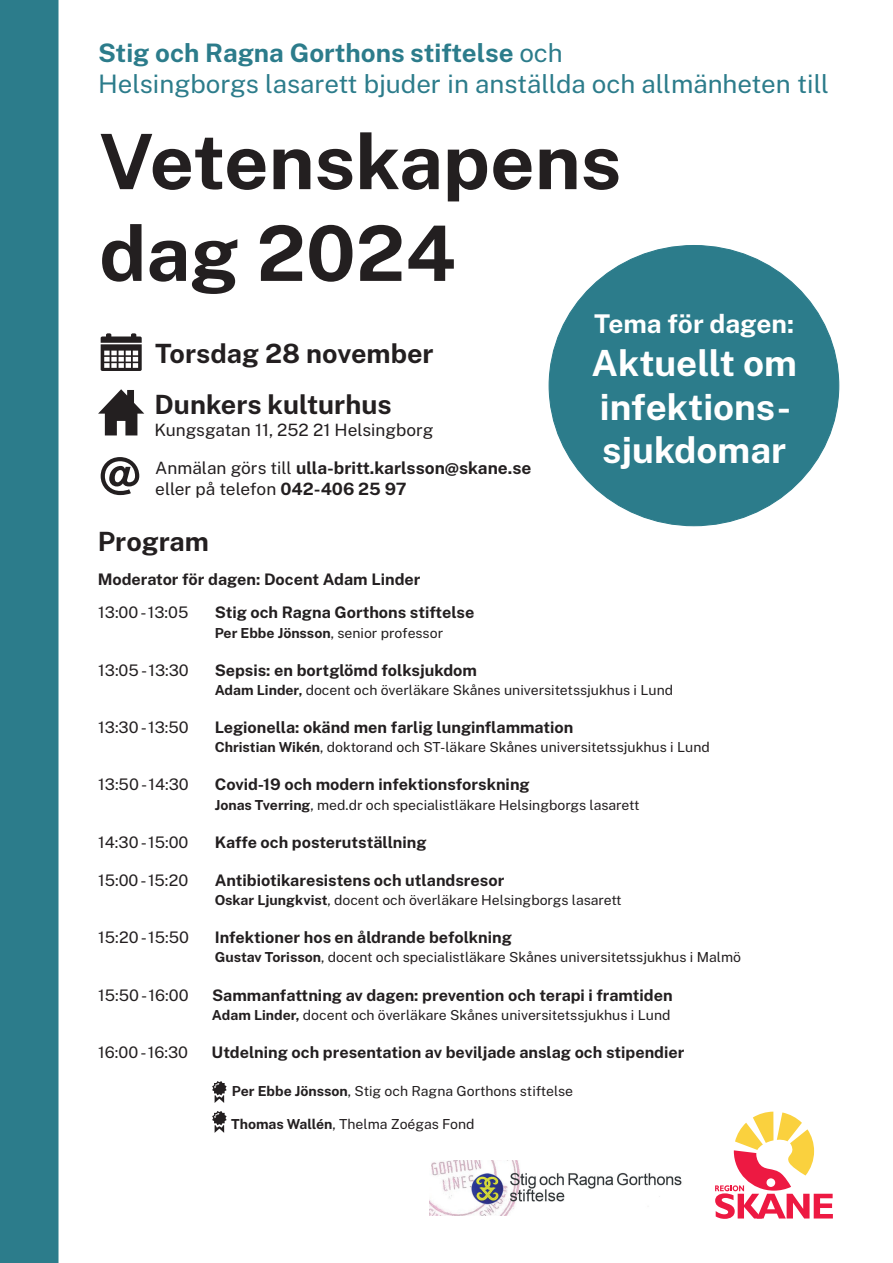
<style>
.page{position:relative;width:893px;height:1263px;background:#fff}
.page>*{position:absolute;margin:0;border:0;box-sizing:border-box;transform-origin:0 0}
.t1{font:700 76.5px/91.8px "Public Sans";color:#231f20}
.t2{font:700 36.15px/43.3px "Public Sans";color:#fff}
.t3{font:700 26.55px/50.7px "Public Sans";color:#231f20}
.t4{font:700 25.8px "Public Sans";color:#fff}
.t5{font:25.5px/30.6px "Public Sans";color:#2c7c8b}
.t6{font:700 16.95px/20.4px "Public Sans";color:#231f20}
.t7{font:16.95px "Public Sans";color:#231f20}
.t8{font:700 15.9px "Public Sans";color:#231f20}
.t9{font:15.9px "Public Sans";color:#231f20}
.t10{font:13.8px "Public Sans";color:#231f20}
.s1{font-weight:700}
.s2{font-weight:400}
</style>
<div class="page">
<div style="left:0;top:0;width:59px;height:1263px;background:#2c7c8b"></div>
<svg style="left:101px;top:333px;width:41px;height:38px"></svg>
<svg style="left:98px;top:389px;width:46px;height:46px"></svg>
<svg style="left:101px;top:457px;width:38px;height:38px"></svg>
<div style="left:549px;top:245px;width:290px;height:281px;background:#2c7c8b;border-radius:50%"></div>
<svg style="left:212px;top:1081px;width:15px;height:22px"></svg>
<svg style="left:212px;top:1111px;width:15px;height:22px"></svg>
<svg style="left:715px;top:1111px;width:118px;height:108px"></svg>
<img style="left:430px;top:1161px;width:252px;height:54px">
<h3 class="t5" style="left:98px;top:36px;width:733px"><span class="s1">Stig och Ragna Gorthons stiftelse</span> och<br>Helsingborgs lasarett bjuder in anställda och allmänheten till</h3>
<h1 class="t1" style="left:99px;top:110px;width:524px">Vetenskapens dag 2024</h1>
<h3 class="t3" style="left:155px;top:326px;width:281px">Torsdag 28 november<br>Dunkers kulturhus</h3>
<p class="t7" style="left:155px;top:418px;width:280px">Kungsgatan 11, 252 21 Helsingborg</p>
<p class="t6" style="left:155px;top:457px;width:378px"><span class="s2">Anmälan görs till</span> ulla-britt.karlsson@skane.se <span class="s2">eller på telefon</span> 042-406 25 97</p>
<h3 class="t3" style="left:98px;top:514px;width:113px">Program</h3>
<p class="t8" style="left:98px;top:567px;width:324px">Moderator för dagen: Docent Adam Linder</p>
<h3 class="t4" style="left:594px;top:305px;width:201px">Tema för dagen:</h3>
<h2 class="t2" style="left:591px;top:339px;width:207px">Aktuellt om infektions&shy;sjukdomar</h2>
<p class="t9" style="left:98px;top:601px;width:92px">13:00 - 13:05</p>
<p class="t8" style="left:215px;top:601px;width:261px">Stig och Ragna Gorthons stiftelse</p>
<p class="t10" style="left:215px;top:623px;width:230px"><span class="s1">Per Ebbe Jönsson</span>, senior professor</p>
<p class="t9" style="left:98px;top:659px;width:92px">13:05 - 13:30</p>
<p class="t8" style="left:215px;top:658px;width:264px">Sepsis: en bortglömd folksjukdom</p>
<p class="t10" style="left:215px;top:680px;width:460px"><span class="s1">Adam Linder,</span> docent och överläkare Skånes universitetssjukhus i Lund</p>
<p class="t9" style="left:98px;top:716px;width:92px">13:30 - 13:50</p>
<p class="t8" style="left:215px;top:715px;width:360px">Legionella: okänd men farlig lunginflammation</p>
<p class="t10" style="left:215px;top:737px;width:497px"><span class="s1">Christian Wikén</span>, doktorand och ST-läkare Skånes universitetssjukhus i Lund</p>
<p class="t9" style="left:98px;top:773px;width:92px">13:50 - 14:30</p>
<p class="t8" style="left:215px;top:773px;width:317px">Covid-19 och modern infektionsforskning</p>
<p class="t10" style="left:215px;top:795px;width:426px"><span class="s1">Jonas Tverring</span>, med.dr och specialistläkare Helsingborgs lasarett</p>
<p class="t9" style="left:98px;top:831px;width:92px">14:30 - 15:00</p>
<p class="t8" style="left:215px;top:830px;width:213px">Kaffe och posterutställning</p>
<p class="t9" style="left:98px;top:869px;width:92px">15:00 - 15:20</p>
<p class="t8" style="left:215px;top:868px;width:291px">Antibiotikaresistens och utlandsresor</p>
<p class="t10" style="left:215px;top:890px;width:408px"><span class="s1">Oskar Ljungkvist</span>, docent och överläkare Helsingborgs lasarett</p>
<p class="t9" style="left:98px;top:926px;width:92px">15:20 - 15:50</p>
<p class="t8" style="left:215px;top:926px;width:299px">Infektioner hos en åldrande befolkning</p>
<p class="t10" style="left:215px;top:948px;width:528px"><span class="s1">Gustav Torisson</span>, docent och specialistläkare Skånes universitetssjukhus i Malmö</p>
<p class="t9" style="left:98px;top:984px;width:92px">15:50 - 16:00</p>
<p class="t8" style="left:212px;top:983px;width:462px">Sammanfattning av dagen: prevention och terapi i framtiden</p>
<p class="t10" style="left:212px;top:1005px;width:460px"><span class="s1">Adam Linder,</span> docent och överläkare Skånes universitetssjukhus i Lund</p>
<p class="t9" style="left:98px;top:1041px;width:91px">16:00 - 16:30</p>
<p class="t8" style="left:212px;top:1040px;width:474px">Utdelning och presentation av beviljade anslag och stipendier</p>
<p class="t10" style="left:232px;top:1081px;width:343px"><span class="s1">Per Ebbe Jönsson</span>, Stig och Ragna Gorthons stiftelse</p>
<p class="t10" style="left:231px;top:1115px;width:245px"><span class="s1">Thomas Wallén</span>, Thelma Zoégas Fond</p>
</div>
